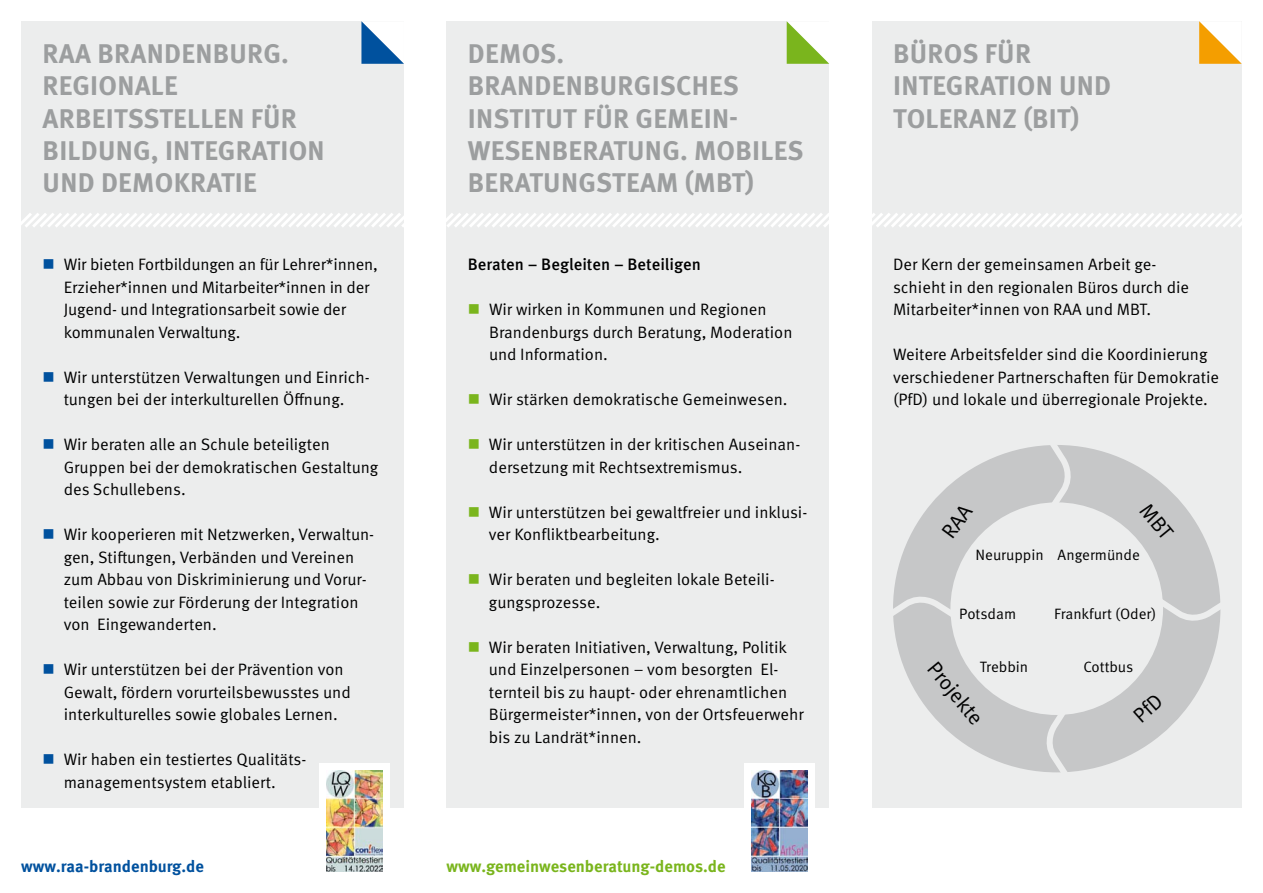
<style>
.page{position:relative;width:1263px;height:893px;background:#fff}
.page>*{position:absolute;margin:0;border:0;box-sizing:border-box;transform-origin:0 0}
.t1{font:700 27px/32.4px "Meta OT";letter-spacing:.01em;color:#9c9e9f}
.t2{font:21px "Meta OT Norm";color:#000}
.t3{font:16.5px/22.5px "Meta OT Norm";color:#000}
.t4{font:700 16.5px "Meta OT";color:#7ab51d}
.t5{font:500 16.5px "Meta OT";color:#000}
.t6{font:700 16.5px "Meta OT";color:#00519e}
.t7{font:15px "Meta OT Norm";color:#000}
</style>
<div class="page">
<div style="left:872px;top:21px;width:370px;height:787px;background:#eceded"></div>
<svg style="left:1199px;top:21px;width:43px;height:43px;background:#f9ce81"></svg>
<div style="left:893px;top:445px;width:327px;height:327px;background:#c6c7c8;border-radius:50%"></div>
<div style="left:950px;top:502px;width:213px;height:213px;background:#eceded;border-radius:50%"></div>
<svg style="left:1036px;top:445px;width:37px;height:60px"></svg>
<div style="left:21px;top:21px;width:383px;height:787px;background:#eceded"></div>
<svg style="left:361px;top:21px;width:43px;height:43px;background:#81a9ce"></svg>
<div style="left:446px;top:21px;width:383px;height:787px;background:#eceded"></div>
<svg style="left:787px;top:21px;width:42px;height:43px;background:#bcda8f"></svg>
<div style="left:319px;top:763px;width:71px;height:114px;background:#fff"></div>
<img style="left:326px;top:771px;width:57px;height:100px">
<svg style="left:21px;top:213px;width:1221px;height:14px"></svg>
<svg style="left:1045px;top:712px;width:36px;height:61px"></svg>
<svg style="left:1160px;top:586px;width:61px;height:38px"></svg>
<svg style="left:893px;top:594px;width:60px;height:37px"></svg>
<div style="left:744px;top:763px;width:71px;height:114px;background:#fff"></div>
<img style="left:752px;top:771px;width:56px;height:101px">
<h1 class="t1" style="left:43px;top:38px;width:283px;text-indent:55px">BRANDENBURG.<br>REGIONALE<br>ARBEITSSTELLEN FÜR<br>BILDUNG, INTEGRATION<br>UND DEMOKRATIE</h1>
<h1 class="t1" style="left:43px;top:38px;width:17px">RAA</h1>
<p class="t3" style="left:64px;top:253px;width:316px">Wir bieten Fortbildungen an für Lehrer*innen, Erzieher*innen und Mitarbeiter*innen in der Jugend- und Integrationsarbeit sowie der kommunalen Verwaltung.</p>
<p class="t3" style="left:64px;top:366px;width:308px">Wir unterstützen Verwaltungen und Einrich&shy;tungen bei der interkulturellen Öffnung.</p>
<p class="t3" style="left:64px;top:433px;width:316px">Wir beraten alle an Schule beteiligten<br>Gruppen bei der demokratischen Gestaltung des Schullebens.</p>
<p class="t3" style="left:64px;top:523px;width:312px">Wir kooperieren mit Netzwerken, Verwaltun&shy;gen, Stiftungen, Verbänden und Vereinen zum Abbau von Diskriminierung und Vorur&shy;teilen sowie zur Förderung der Integration von Eingewanderten.</p>
<p class="t3" style="left:64px;top:658px;width:289px">Wir unterstützen bei der Prävention von<br>Gewalt, fördern vorurteilsbewusstes und interkulturelles sowie globales Lernen.</p>
<p class="t3" style="left:64px;top:748px;width:244px">Wir haben ein testiertes Qualitäts&shy;managementsystem etabliert.</p>
<h1 class="t1" style="left:468px;top:38px;width:337px">DEMOS.<br>BRANDENBURGISCHES<br>INSTITUT FÜR GEMEIN-<br>WESENBERATUNG. MOBILES<br>BERATUNGSTEAM (MBT</h1>
<h1 class="t1" style="left:746px;top:168px;width:10px">)</h1>
<p class="t5" style="left:468px;top:255px;width:235px">Beraten – Begleiten – Beteiligen</p>
<p class="t3" style="left:489px;top:298px;width:305px">Wir wirken in Kommunen und Regionen<br>Brandenburgs durch Beratung, Moderation und Information.</p>
<p class="t3" style="left:489px;top:388px;width:300px">Wir stärken demokratische Gemeinwesen.</p>
<p class="t3" style="left:489px;top:433px;width:313px">Wir unterstützen in der kritischen Auseinan&shy;dersetzung mit Rechtsextremismus.</p>
<p class="t3" style="left:489px;top:501px;width:320px">Wir unterstützen bei gewaltfreier und inklusi&shy;ver Konfliktbearbeitung.</p>
<p class="t3" style="left:489px;top:568px;width:287px">Wir beraten und begleiten lokale Beteili&shy;gungsprozesse.</p>
<p class="t3" style="left:489px;top:636px;width:316px">Wir beraten Initiativen, Verwaltung, Politik und Einzelpersonen – vom besorgten El&shy;ternteil bis zu haupt- oder ehrenamtlichen Bürgermeister*innen, von der Ortsfeuerwehr bis zu Landrät*innen.</p>
<p class="t6" style="left:21px;top:856px;width:184px">WWW.RAA-BRANDENBURG.DE</p>
<p class="t4" style="left:446px;top:856px;width:281px">WWW.GEMEINWESENBERATUNG-DEMOS.DE</p>
<h1 class="t1" style="left:893px;top:38px;width:216px">BÜROS FÜR<br>INTEGRATION UND<br>TOLERANZ (BIT)</h1>
<p class="t3" style="left:893px;top:253px;width:298px">Der Kern der gemeinsamen Arbeit ge&shy;schieht in den regionalen Büros durch die<br>Mitarbeiter*innen von RAA und MBT.</p>
<p class="t3" style="left:893px;top:343px;width:328px">Weitere Arbeitsfelder sind die Koordinierung verschiedener Partnerschaften für Demokratie (PfD) und lokale und überregionale Projekte.</p>
<p class="t7" style="left:975px;top:547px;width:166px">Neuruppin Angermünde</p>
<p class="t7" style="left:959px;top:605px;width:58px">Potsdam</p>
<p class="t7" style="left:1054px;top:605px;width:104px">Frankfurt (Oder)</p>
<p class="t7" style="left:980px;top:658px;width:50px">Trebbin</p>
<p class="t7" style="left:1083px;top:658px;width:51px">Cottbus</p>
<p class="t2" style="left:941px;top:657px;width:76px;rotate:50deg">Projekte</p>
</div>
